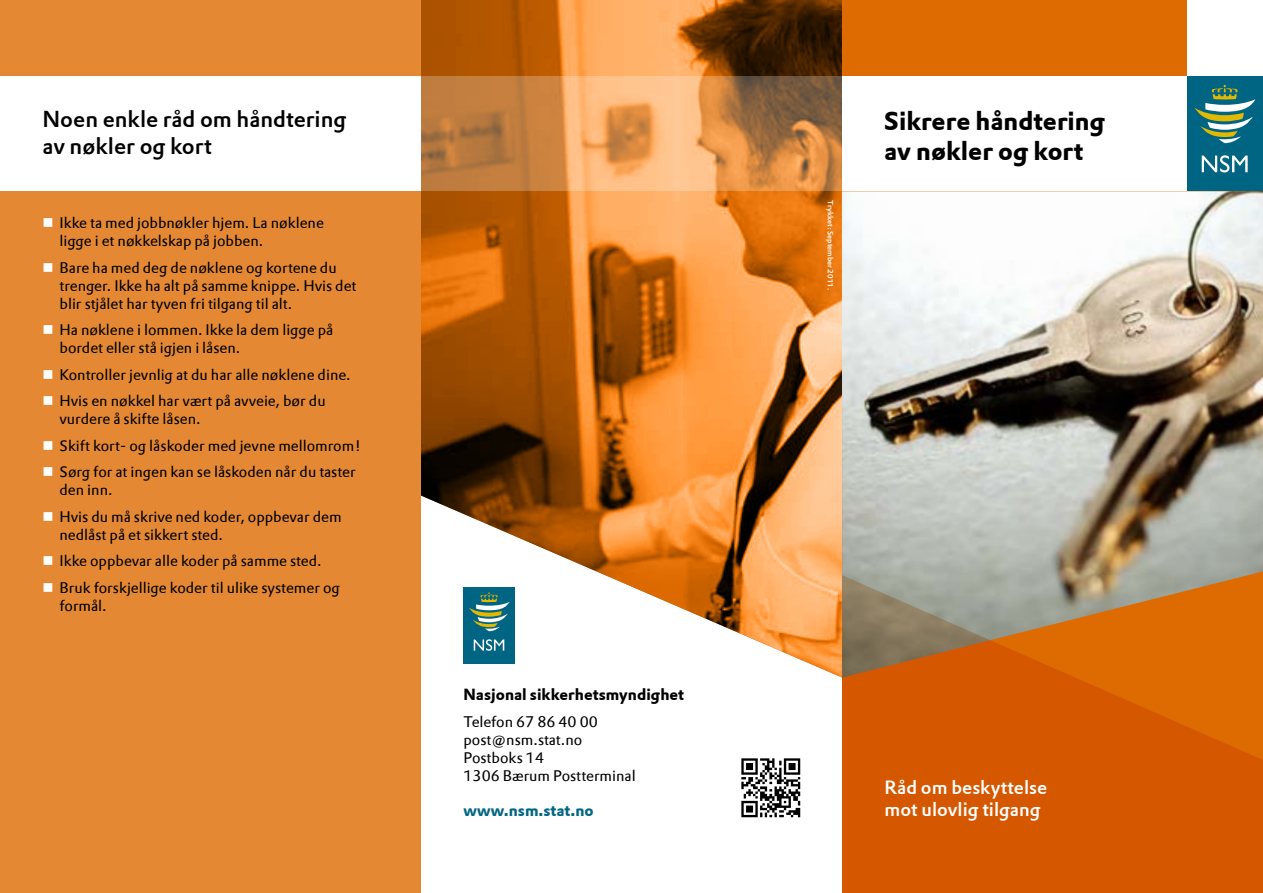
<style>
.page{position:relative;width:1263px;height:893px;background:#fff}
.page>*{position:absolute;margin:0;border:0;box-sizing:border-box;transform-origin:0 0}
.t1{font:700 25.5px/30.6px "DTL Prokyon T";color:#000}
.t2{font:22.5px/27px "DTL Prokyon T Medium";color:#000}
.t3{font:18.75px/22.5px "DTL Prokyon T Medium";color:#fff}
.t4{font:700 15.75px "DTL Prokyon T";color:#000}
.t5{font:700 15.75px "DTL Prokyon T";color:#006583}
.t6{font:15px/18px "DTL Prokyon T";color:#000}
.t7{font:7.5px "DTL Prokyon T Medium";color:#fff}
</style>
<div class="page">
<img style="left:421px;top:0;width:421px;height:677px">
<div style="left:842px;top:0;width:344px;height:81px;background:#de6b02"></div>
<svg style="left:421px;top:77px;width:421px;height:114px;background:#d08f53"></svg>
<img style="left:842px;top:191px;width:421px;height:384px">
<svg style="left:842px;top:575px;width:421px;height:318px;background:#cc6415"></svg>
<div style="left:0;top:0;width:421px;height:893px;background:#e48834"></div>
<div style="left:463px;top:587px;width:51px;height:76px;background:#006583"></div>
<svg style="left:474px;top:639px;width:30px;height:12px"></svg>
<svg style="left:469px;top:592px;width:40px;height:39px"></svg>
<div style="left:1186px;top:77px;width:77px;height:114px;background:#006583"></div>
<svg style="left:1202px;top:155px;width:45px;height:17px"></svg>
<svg style="left:1195px;top:85px;width:60px;height:58px"></svg>
<div style="left:0;top:77px;width:421px;height:114px;background:#fff"></div>
<div style="left:842px;top:77px;width:344px;height:114px;background:#fff"></div>
<img style="left:741px;top:758px;width:60px;height:60px">
<h2 class="t2" style="left:43px;top:106px;width:306px">Noen enkle råd om håndtering av nøkler og kort</h2>
<h1 class="t1" style="left:884px;top:105px;width:222px">Sikrere håndtering av nøkler og kort</h1>
<p class="t6" style="left:60px;top:214px;width:266px">Ikke ta med jobbnøkler hjem. La nøklene ligge i et nøkkelskap på jobben.</p>
<p class="t6" style="left:60px;top:258px;width:298px">Bare ha med deg de nøklene og kortene du trenger. Ikke ha alt på samme knippe. Hvis det blir stjålet har tyven fri tilgang til alt.</p>
<p class="t6" style="left:60px;top:321px;width:275px">Ha nøklene i lommen. Ikke la dem ligge på bordet eller stå igjen i låsen.</p>
<p class="t6" style="left:60px;top:361px;width:293px;line-height:26.5px">Kontroller jevnlig at du har alle nøklene dine.<br>Hvis en nøkkel har vært på avveie, bør du</p>
<p class="t6" style="left:60px;top:405px;width:303px;line-height:26.5px">vurdere å skifte låsen.<br>Skift kort- og låskoder med jevne mellomrom!<br>Sørg for at ingen kan se låskoden når du taster</p>
<p class="t6" style="left:60px;top:476px;width:284px;line-height:26.5px">den inn.<br>Hvis du må skrive ned koder, oppbevar dem</p>
<p class="t6" style="left:60px;top:521px;width:282px;line-height:26.5px">nedlåst på et sikkert sted.<br>Ikke oppbevar alle koder på samme sted.<br>Bruk forskjellige koder til ulike systemer og</p>
<p class="t6" style="left:60px;top:596px;width:49px">formål.</p>
<p class="t4" style="left:463px;top:684px;width:222px">Nasjonal sikkerhetsmyndighet</p>
<p class="t6" style="left:463px;top:712px;width:174px">Telefon 67 86 40 00 post@nsm.stat.no<br>Postboks 14<br>1306 Bærum Postterminal</p>
<p class="t5" style="left:463px;top:800px;width:132px">www.nsm.stat.no</p>
<p class="t7" style="left:835px;top:200px;width:92px;rotate:90deg">Trykket: September 2011.</p>
<p class="t3" style="left:884px;top:776px;width:164px">Råd om beskyttelse mot ulovlig tilgang</p>
</div>
